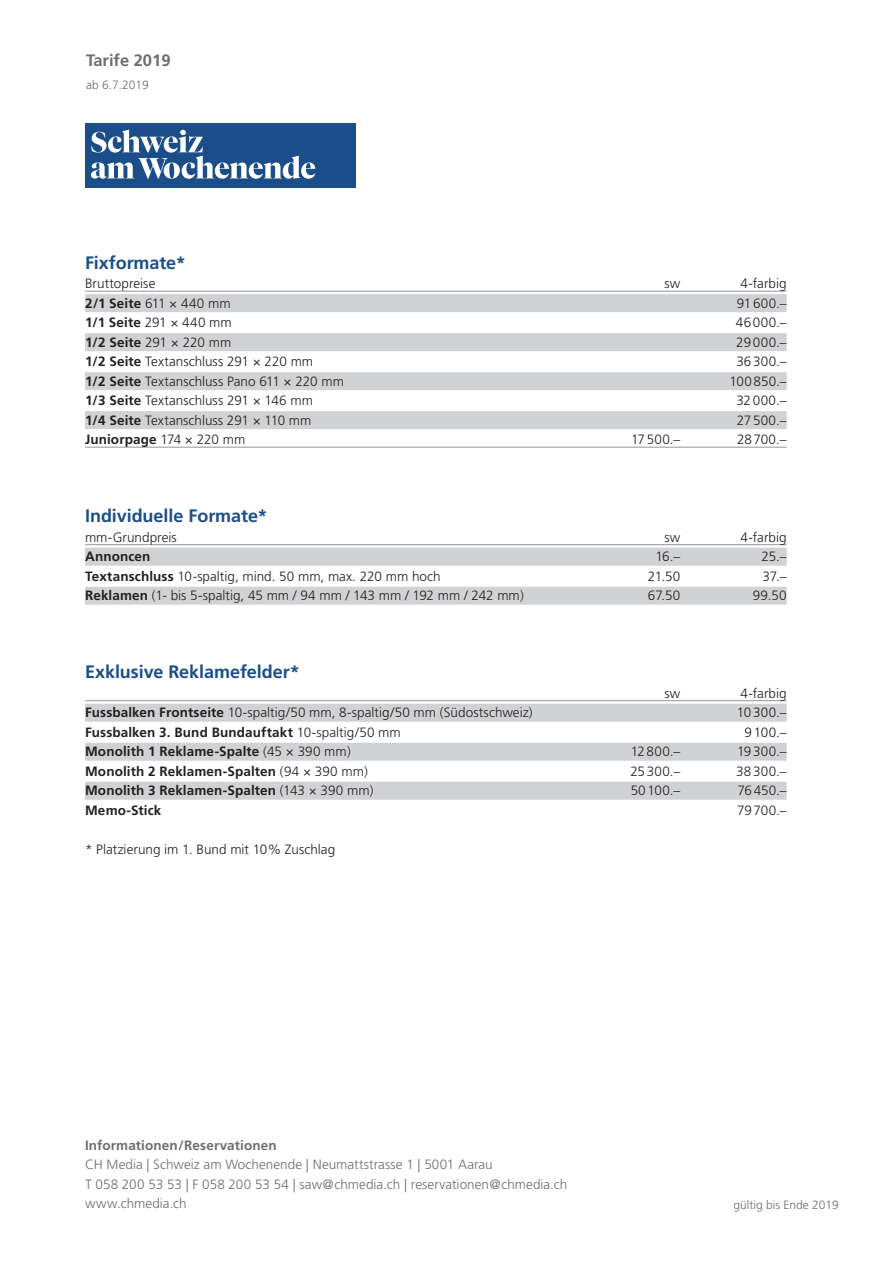
<style>
.page{position:relative;width:893px;height:1263px;background:#fff}
.page>*{position:absolute;margin:0;border:0;box-sizing:border-box;transform-origin:0 0}
.t1{font:700 18px "Frutiger";letter-spacing:-.005em;color:#1b4e88}
.t2{font:700 16.5px "Frutiger";color:#6c6d70}
.t3{font:300 13.5px "Frutiger";color:#231f20}
.t4{font:700 13.5px "Frutiger";letter-spacing:.01em;color:#231f20}
.t5{font:300 13.5px/19.5px "Frutiger";letter-spacing:.005em;color:#6c6d70}
.t6{font:700 13.5px "Frutiger";letter-spacing:.01em;color:#6c6d70}
.t7{font:300 12px "Frutiger";color:#6c6d70}
.s1{font-weight:700}
.s2{font-weight:300}
</style>
<div class="page">
<hr style="left:85px;top:291px;width:702px;height:1px;background:#939598">
<div style="left:85px;top:294px;width:702px;height:18px;background:#d1d2d4"></div>
<div style="left:85px;top:333px;width:702px;height:18px;background:#d1d2d4"></div>
<div style="left:85px;top:372px;width:702px;height:18px;background:#d1d2d4"></div>
<div style="left:85px;top:411px;width:702px;height:18px;background:#d1d2d4"></div>
<hr style="left:85px;top:447px;width:702px;height:1px;background:#939598">
<hr style="left:85px;top:544px;width:702px;height:1px;background:#939598">
<div style="left:85px;top:548px;width:702px;height:18px;background:#d1d2d4"></div>
<div style="left:85px;top:587px;width:702px;height:18px;background:#d1d2d4"></div>
<hr style="left:85px;top:700px;width:702px;height:1px;background:#939598">
<div style="left:85px;top:704px;width:702px;height:18px;background:#d1d2d4"></div>
<div style="left:85px;top:743px;width:201px;height:18px;background:#d1d2d4"></div>
<div style="left:286px;top:743px;width:65px;height:18px;background:#d1d2d4"></div>
<div style="left:351px;top:743px;width:436px;height:18px;background:#d1d2d4"></div>
<div style="left:85px;top:782px;width:224px;height:18px;background:#d1d2d4"></div>
<div style="left:309px;top:782px;width:65px;height:18px;background:#d1d2d4"></div>
<div style="left:374px;top:782px;width:413px;height:18px;background:#d1d2d4"></div>
<div style="left:85px;top:124px;width:270px;height:64px;background:#1b4e88"></div>
<svg style="left:91px;top:130px;width:224px;height:49px"></svg>
<p class="t2" style="left:86px;top:51px;width:86px">Tarife 2019</p>
<p class="t7" style="left:86px;top:78px;width:64px">ab 6.7.2019</p>
<h1 class="t1" style="left:85px;top:252px;width:102px">Fixformate*</h1>
<p class="t3" style="left:85px;top:276px;width:72px">Bruttopreise</p>
<p class="t3" style="left:664px;top:276px;width:18px">sw</p>
<p class="t3" style="left:740px;top:276px;width:48px">4-farbig</p>
<p class="t3" style="left:85px;top:295px;width:147px"><span class="s1">2/1 Seite</span> 611 × 440 mm</p>
<p class="t3" style="left:737px;top:295px;width:51px">91600.–</p>
<p class="t3" style="left:85px;top:315px;width:148px"><span class="s1">1/1 Seite</span> 291 × 440 mm</p>
<p class="t3" style="left:736px;top:315px;width:52px">46000.–</p>
<p class="t3" style="left:85px;top:334px;width:148px"><span class="s1">1/2 Seite</span> 291 × 220 mm</p>
<p class="t3" style="left:736px;top:334px;width:52px">29000.–</p>
<p class="t3" style="left:85px;top:354px;width:230px"><span class="s1">1/2 Seite</span> Textanschluss 291 × 220 mm</p>
<p class="t3" style="left:736px;top:354px;width:52px">36300.–</p>
<p class="t3" style="left:85px;top:373px;width:260px"><span class="s1">1/2 Seite</span> Textanschluss Pano 611 × 220 mm</p>
<p class="t3" style="left:729px;top:373px;width:59px">100850.–</p>
<p class="t3" style="left:85px;top:393px;width:229px"><span class="s1">1/3 Seite</span> Textanschluss 291 × 146 mm</p>
<p class="t3" style="left:736px;top:393px;width:52px">32000.–</p>
<p class="t3" style="left:85px;top:412px;width:228px"><span class="s1">1/4 Seite</span> Textanschluss 291 × 110 mm</p>
<p class="t3" style="left:737px;top:412px;width:51px">27500.–</p>
<p class="t4" style="left:85px;top:431px;width:162px">Juniorpage <span class="s2">174 × 220 mm</span></p>
<p class="t3" style="left:631px;top:432px;width:51px">17500.–</p>
<p class="t3" style="left:737px;top:432px;width:51px">28700.–</p>
<h1 class="t1" style="left:85px;top:505px;width:184px">Individuelle Formate*</h1>
<p class="t3" style="left:85px;top:529px;width:93px">mm-Grundpreis</p>
<p class="t3" style="left:664px;top:529px;width:18px">sw</p>
<p class="t3" style="left:740px;top:529px;width:48px">4-farbig</p>
<p class="t4" style="left:85px;top:548px;width:67px">Annoncen</p>
<p class="t3" style="left:655px;top:549px;width:27px">16.–</p>
<p class="t3" style="left:761px;top:549px;width:27px">25.–</p>
<p class="t3" style="left:85px;top:568px;width:357px"><span class="s1">Textanschluss</span> 10-spaltig, mind. 50 mm, max. 220 mm hoch</p>
<p class="t3" style="left:648px;top:568px;width:34px">21.50</p>
<p class="t3" style="left:763px;top:568px;width:26px">37.–</p>
<p class="t3" style="left:85px;top:588px;width:440px"><span class="s1">Reklamen</span> (1- bis 5-spaltig, 45 mm / 94 mm / 143 mm / 192 mm / 242 mm)</p>
<p class="t3" style="left:648px;top:588px;width:34px">67.50</p>
<p class="t3" style="left:753px;top:588px;width:35px">99.50</p>
<h1 class="t1" style="left:85px;top:661px;width:216px">Exklusive Reklamefelder*</h1>
<p class="t3" style="left:664px;top:685px;width:18px">sw</p>
<p class="t3" style="left:740px;top:685px;width:48px">4-farbig</p>
<p class="t3" style="left:85px;top:705px;width:449px"><span class="s1">Fussbalken Frontseite</span> 10-spaltig/50 mm, 8-spaltig/50 mm (Südostschweiz)</p>
<p class="t3" style="left:737px;top:705px;width:51px">10300.–</p>
<p class="t4" style="left:85px;top:724px;width:317px">Fussbalken 3. Bund Bundauftakt <span class="s2">10-spaltig/50 mm</span></p>
<p class="t3" style="left:745px;top:724px;width:44px">9100.–</p>
<p class="t4" style="left:85px;top:743px;width:267px">Monolith 1 Reklame-Spalte <span class="s2">(45 × 390 mm)</span></p>
<p class="t3" style="left:631px;top:744px;width:51px">12800.–</p>
<p class="t3" style="left:737px;top:744px;width:51px">19300.–</p>
<p class="t4" style="left:85px;top:763px;width:284px">Monolith 2 Reklamen-Spalten <span class="s2">(94 × 390 mm)</span></p>
<p class="t3" style="left:630px;top:763px;width:51px">25300.–</p>
<p class="t3" style="left:736px;top:763px;width:52px">38300.–</p>
<p class="t4" style="left:85px;top:782px;width:290px">Monolith 3 Reklamen-Spalten <span class="s2">(143 × 390 mm)</span></p>
<p class="t3" style="left:631px;top:783px;width:51px">50100.–</p>
<p class="t3" style="left:737px;top:783px;width:51px">76450.–</p>
<p class="t4" style="left:85px;top:802px;width:78px">Memo-Stick</p>
<p class="t3" style="left:737px;top:802px;width:51px">79700.–</p>
<p class="t3" style="left:85px;top:841px;width:252px">* Platzierung im 1. Bund mit 10% Zuschlag</p>
<p class="t6" style="left:85px;top:1137px;width:193px">Informationen/Reservationen</p>
<p class="t5" style="left:85px;top:1155px;width:484px">CH Media | Schweiz am Wochenende | Neumattstrasse 1 | 5001 Aarau<br>T 058 200 53 53 | F 058 200 53 54 | saw@chmedia.ch | reservationen@chmedia.ch www.chmedia.ch</p>
<p class="t7" style="left:734px;top:1198px;width:107px">gültig bis Ende 2019</p>
</div>
